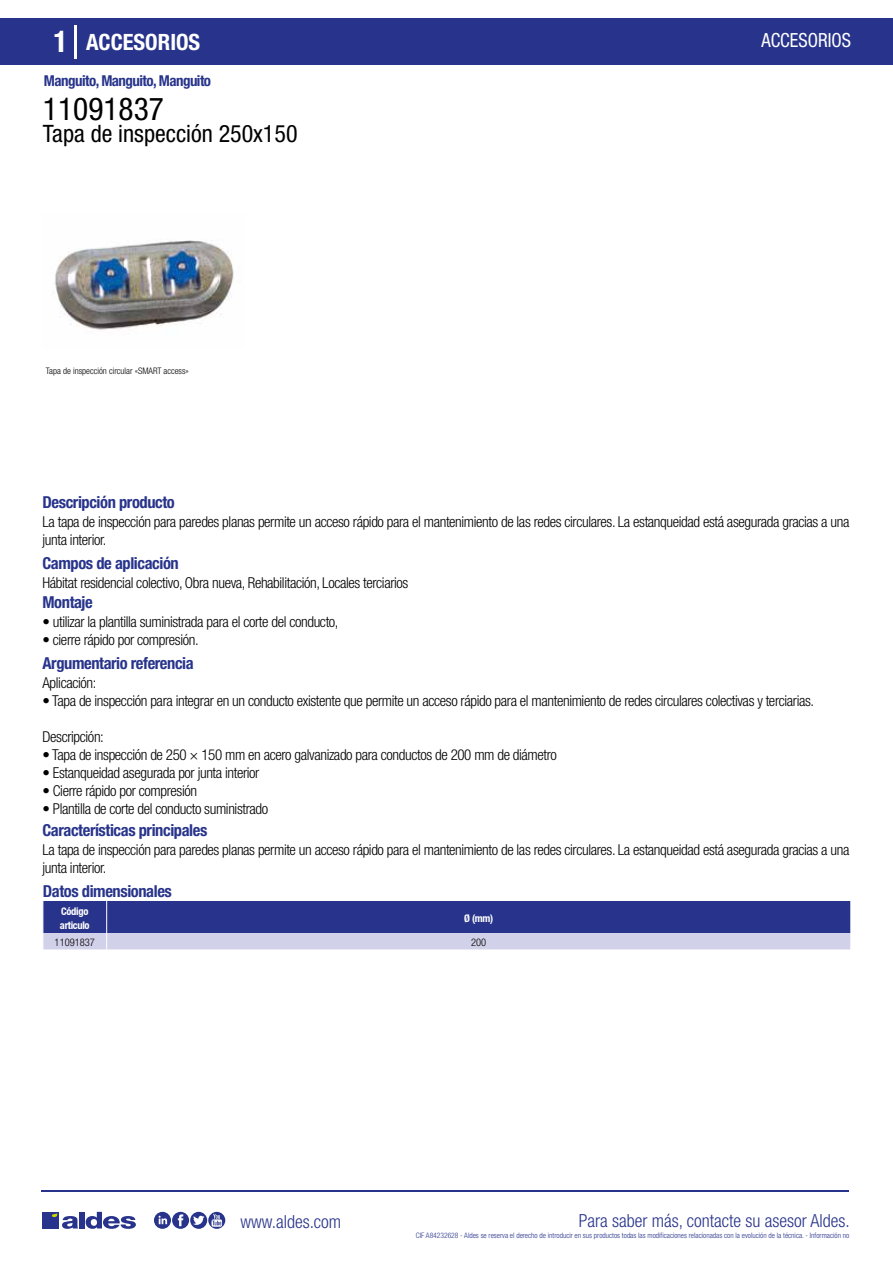
<style>
.page{position:relative;width:893px;height:1263px;background:#fff}
.page>*{position:absolute;margin:0;border:0;box-sizing:border-box;transform-origin:0 0}
.t1{font:condensed 31.5px "Helvetica Neue LT Std";color:#000}
.t2{font:condensed 24px "Helvetica Neue LT Std";color:#000}
.t3{font:700 condensed 22.5px "Helvetica Neue LT Std";color:#fff}
.t4{font:condensed 19.5px "Helvetica Neue LT Std";color:#fff;scale:.95 1}
.t5{font:300 condensed 18px "Helvetica Neue";color:#28348b}
.t6{font:700 condensed 16.5px "Helvetica Neue LT Std";letter-spacing:-.025em;color:#28348b}
.t7{font:300 condensed 15px/18px "Helvetica Neue LT Std";letter-spacing:-.025em;color:#000}
.t8{font:700 condensed 15px "Helvetica Neue LT Std";letter-spacing:-.035em;color:#28348b}
.t9{font:700 condensed 10.5px/13.5px "Helvetica Neue";letter-spacing:-.03em;color:#fff}
.t10{font:300 condensed 10.5px "Helvetica Neue";color:#000}
.t11{font:300 condensed 9px "Helvetica Neue";color:#000}
.t12{font:300 condensed 7.5px "Helvetica Neue";color:#28348b}
.s1{font-size:30px}
</style>
<div class="page">
<div style="left:0;top:18px;width:893px;height:46px;background:#28348b"></div>
<hr style="left:74px;top:25px;width:2px;height:33px;background:#fff">
<img style="left:54px;top:240px;width:180px;height:90px">
<svg style="left:43px;top:901px;width:808px;height:49px;background:#636bac"></svg>
<hr style="left:41px;top:1190px;width:808px;height:1px;background:#28348b">
<svg style="left:154px;top:1212px;width:71px;height:17px"></svg>
<div style="left:42px;top:1212px;width:17px;height:16px;background:#28348b"></div>
<div style="left:79px;top:1212px;width:5px;height:16px;background:#28348b"></div>
<svg style="left:86px;top:1212px;width:50px;height:17px"></svg>
<svg style="left:52px;top:1213px;width:26px;height:16px"></svg>
<h3 class="t3" style="left:54px;top:28px;width:148px"><span class="s1">1</span> ACCESORIOS</h3>
<h3 class="t4" style="left:761px;top:29px;width:96px">ACCESORIOS</h3>
<p class="t8" style="left:44px;top:71px;width:169px">Manguito, Manguito, Manguito</p>
<h1 class="t1" style="left:43px;top:91px;width:122px">11091837</h1>
<h2 class="t2" style="left:43px;top:120px;width:256px">Tapa de inspección 250x150</h2>
<p class="t11" style="left:46px;top:365px;width:144px">Tapa de inspección circular «SMART access»</p>
<p class="t6" style="left:43px;top:492px;width:134px">Descripción producto</p>
<p class="t7" style="left:43px;top:513px;width:808px">La tapa de inspección para paredes planas permite un acceso rápido para el mantenimiento de las redes circulares. La estanqueidad está asegurada gracias a una junta interior.</p>
<p class="t7" style="left:43px;top:573px;width:367px">Hábitat residencial colectivo, Obra nueva, Rehabilitación, Locales terciarios</p>
<p class="t7" style="left:43px;top:613px;width:298px">• utilizar la plantilla suministrada para el corte del conducto,</p>
<p class="t7" style="left:43px;top:631px;width:158px">• cierre rápido por compresión.</p>
<p class="t6" style="left:43px;top:553px;width:138px">Campos de aplicación</p>
<p class="t6" style="left:43px;top:592px;width:52px">Montaje</p>
<p class="t6" style="left:43px;top:653px;width:153px">Argumentario referencia</p>
<p class="t7" style="left:43px;top:674px;width:55px">Aplicación:</p>
<p class="t7" style="left:43px;top:692px;width:773px">• Tapa de inspección para integrar en un conducto existente que permite un acceso rápido para el mantenimiento de redes circulares colectivas y terciarias.</p>
<p class="t7" style="left:43px;top:728px;width:63px">Descripción:</p>
<p class="t7" style="left:43px;top:746px;width:516px">• Tapa de inspección de 250 × 150 mm en acero galvanizado para conductos de 200 mm de diámetro</p>
<p class="t7" style="left:43px;top:764px;width:218px">• Estanqueidad asegurada por junta interior</p>
<p class="t7" style="left:43px;top:782px;width:156px">• Cierre rápido por compresión</p>
<p class="t7" style="left:43px;top:800px;width:227px">• Plantilla de corte del conducto suministrado</p>
<p class="t6" style="left:43px;top:820px;width:166px">Características principales</p>
<p class="t7" style="left:43px;top:841px;width:808px">La tapa de inspección para paredes planas permite un acceso rápido para el mantenimiento de las redes circulares. La estanqueidad está asegurada gracias a una junta interior.</p>
<p class="t6" style="left:43px;top:881px;width:130px">Datos dimensionales</p>
<p class="t9" style="left:60px;top:905px;width:31px">Código articulo</p>
<p class="t9" style="left:464px;top:911px;width:30px">Ø (mm)</p>
<p class="t10" style="left:55px;top:936px;width:42px">11091837</p>
<p class="t10" style="left:471px;top:936px;width:17px">200</p>
<p class="t5" style="left:240px;top:1211px;width:102px">www.aldes.com</p>
<p class="t5" style="left:579px;top:1211px;width:272px">Para saber más, contacte su asesor Aldes.</p>
<p class="t12" style="left:416px;top:1230px;width:435px">CIF A84232628 - Aldes se reserva el derecho de introducir en sus productos todas las modificaciones relacionadas con la evolución de la técnica. - Información no</p>
</div>
